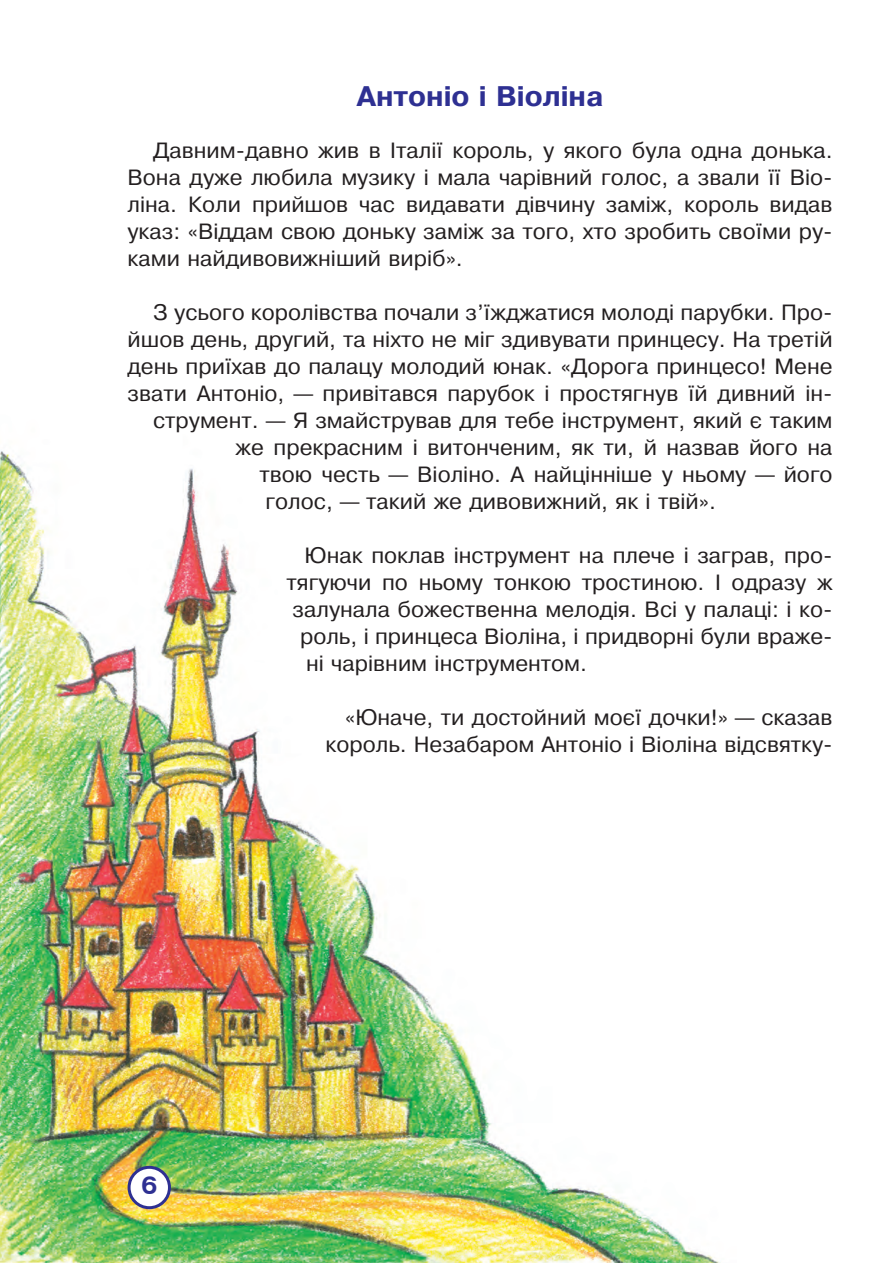
<style>
.page{position:relative;width:893px;height:1263px;background:#fff}
.page>*{position:absolute;margin:0;border:0;box-sizing:border-box;transform-origin:0 0}
.t1{font:700 27px "Ukrainian Pragmatica";color:#2e3092}
.t2{font:700 24px "Ukrainian Pragmatica";color:#2e3092}
.t3{font:21px/27px "Ukrainian Pragmatica";color:#231f20}
</style>
<div class="page">
<img style="left:0;top:451px;width:720px;height:812px">
<div style="left:129px;top:1167px;width:40px;height:41px;background:#fff;border-radius:50%"></div>
<div style="left:128px;top:1166px;width:43px;height:43px;border:3px solid #2e3092;border-radius:50%"></div>
<p class="t1" style="left:357px;top:81px;width:248px">Антоніо і Віоліна</p>
<p class="t3" style="left:128px;top:137px;width:706px;text-indent:26px">Давним-давно жив в Італії король, у якого була одна донька.<br>Вона дуже любила музику і мала чарівний голос, а звали її Віо&shy;ліна. Коли прийшов час видавати дівчину заміж, король видав указ: «Віддам свою доньку заміж за того, хто зробить своїми ру&shy;ками найдивовижніший виріб».</p>
<p class="t3" style="left:153px;top:299px;width:681px">З усього королівства почали з’їжджатися молоді парубки. Про-</p>
<p class="t3" style="left:128px;top:326px;width:707px">йшов день, другий, та ніхто не міг здивувати принцесу. На третій</p>
<p class="t3" style="left:128px;top:353px;width:706px">день приїхав до палацу молодий юнак. «Дорога принцесо! Мене</p>
<p class="t3" style="left:128px;top:380px;width:706px">звати Антоніо, — привітався парубок і простягнув їй дивний ін-</p>
<p class="t3" style="left:153px;top:407px;width:681px">струмент. — Я змайстрував для тебе інструмент, який є таким</p>
<p class="t3" style="left:236px;top:434px;width:598px">же прекрасним і витонченим, як ти, й назвав його на</p>
<p class="t3" style="left:260px;top:461px;width:575px">твою честь — Віоліно. А найцінніше у ньому — його</p>
<p class="t3" style="left:266px;top:488px;width:452px">голос, — такий же дивовижний, як і твій».</p>
<p class="t3" style="left:305px;top:542px;width:530px">Юнак поклав інструмент на плече і заграв, про-</p>
<p class="t3" style="left:287px;top:569px;width:547px">тягуючи по ньому тонкою тростиною. І одразу ж</p>
<p class="t3" style="left:293px;top:596px;width:541px">залунала божественна мелодія. Всі у палаці: і ко-</p>
<p class="t3" style="left:300px;top:623px;width:534px">роль, і принцеса Віоліна, і придворні були враже-</p>
<p class="t3" style="left:306px;top:650px;width:283px">ні чарівним інструментом.</p>
<p class="t3" style="left:326px;top:704px;width:509px;text-align:right">«Юначе, ти достойний моєї дочки!» — сказав король. Незабаром Антоніо і Віоліна відсвятку-</p>
<p class="t2" style="left:141px;top:1172px;width:18px">6</p>
</div>
